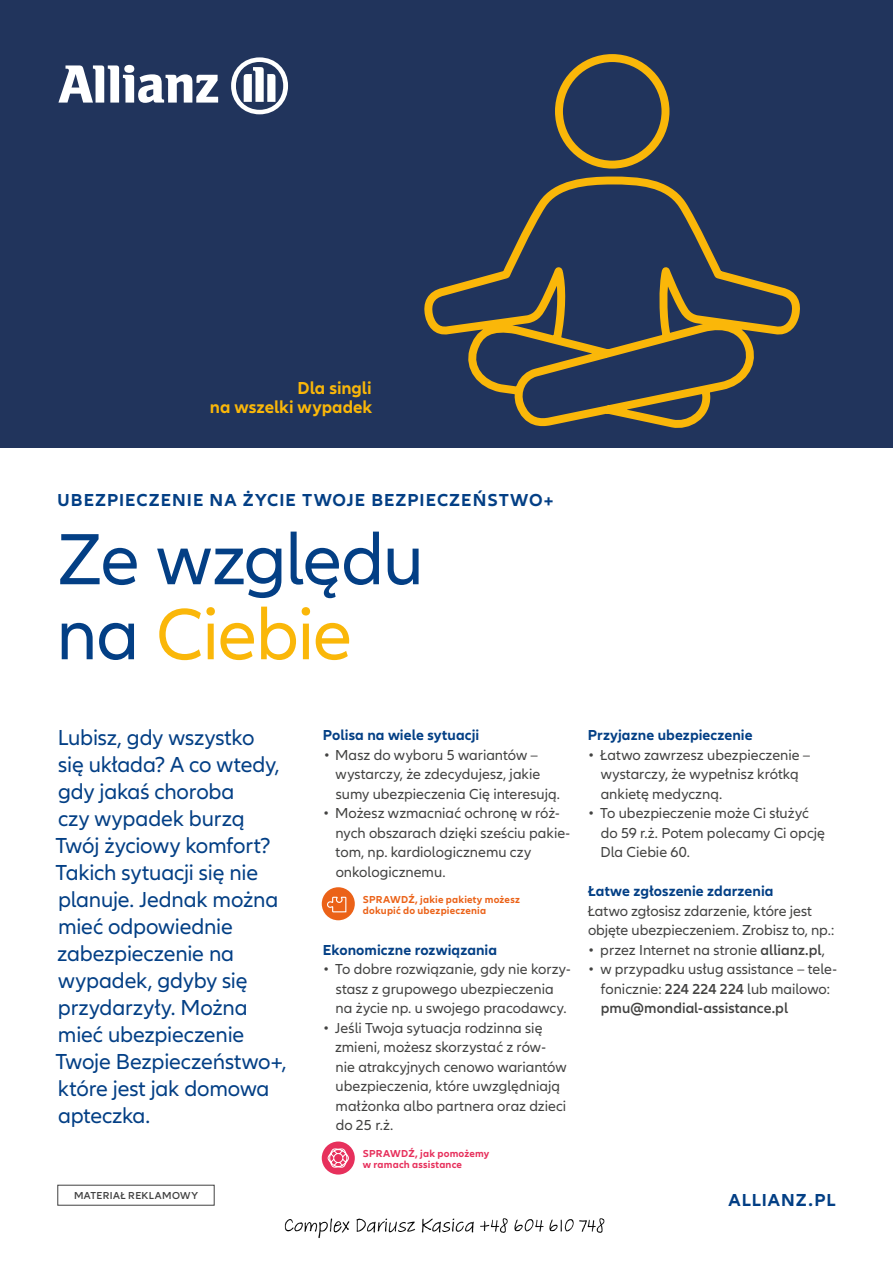
<style>
.page{position:relative;width:893px;height:1263px;background:#fff}
.page>*{position:absolute;margin:0;border:0;box-sizing:border-box;transform-origin:0 0}
.t1{font:75px/75px "Allianz Neo";letter-spacing:-.02em;color:#033f85}
.t2{font:22.5px/27px "Allianz Neo";letter-spacing:-.005em;color:#033f85}
.t3{font:700 18px "Allianz Neo";letter-spacing:.055em;color:#033f85}
.t4{font:700 18px/19.5px "Allianz Neo";color:#fab709;text-align:right}
.t5{font:15px/19.5px "Allianz Neo";color:#424241}
.t6{font:700 15px "Allianz Neo";letter-spacing:.005em;color:#033f85}
.t7{font:700 10.5px/11.2px "Allianz Neo";letter-spacing:.015em;color:#eb6218}
.t8{font:700 10.5px/11.2px "Allianz Neo";letter-spacing:.02em;color:#e7305c}
.t9{font:600 10.5px "Allianz Neo";letter-spacing:.04em;color:#414141}
.s1{color:#fab709}
.s2{font-weight:600}
</style>
<div class="page">
<div style="left:0;top:0;width:893px;height:447px;background:#21345c"></div>
<svg style="left:424px;top:54px;width:376px;height:374px"></svg>
<svg style="left:58px;top:65px;width:160px;height:38px"></svg>
<svg style="left:231px;top:57px;width:57px;height:57px"></svg>
<div style="left:322px;top:887px;width:33px;height:33px;background:#eb6218;border-radius:50%"></div>
<svg style="left:327px;top:896px;width:20px;height:17px"></svg>
<div style="left:322px;top:1141px;width:33px;height:33px;background:#e7305c;border-radius:50%"></div>
<svg style="left:327px;top:1148px;width:22px;height:20px"></svg>
<div style="left:57px;top:1185px;width:158px;height:20px;border:1px solid #414141"></div>
<img style="left:284px;top:1218px;width:321px;height:20px">
<p class="t4" style="left:210px;top:378px;width:164px">Dla singli<br>na wszelki wypadek</p>
<p class="t3" style="left:58px;top:490px;width:497px">UBEZPIECZENIE NA ŻYCIE TWOJE BEZPIECZEŃSTWO+</p>
<h1 class="t1" style="left:56px;top:524px;width:369px">Ze względu na <span class="s1">Ciebie</span></h1>
<p class="t2" style="left:56px;top:724px;width:232px">Lubisz, gdy wszystko<br>się układa? A co wtedy, gdy jakaś choroba<br>czy wypadek burzą<br>Twój życiowy komfort?<br>Takich sytuacji się nie planuje. Jednak można mieć odpowiednie zabezpieczenie na wypadek, gdyby się przydarzyły. Można mieć ubezpieczenie<br>Twoje Bezpieczeństwo+, które jest jak domowa apteczka.</p>
<p class="t9" style="left:74px;top:1189px;width:125px">MATERIAŁ REKLAMOWY</p>
<p class="t6" style="left:323px;top:726px;width:158px">Polisa na wiele sytuacji</p>
<p class="t5" style="left:336px;top:745px;width:226px;text-indent:-12px">• Masz do wyboru 5 wariantów – wystarczy, że zdecydujesz, jakie sumy ubezpieczenia Cię interesują.</p>
<p class="t5" style="left:336px;top:804px;width:236px;text-indent:-13px">• Możesz wzmacniać ochronę w róż&shy;nych obszarach dzięki sześciu pakie&shy;tom, np. kardiologicznemu czy onkologicznemu.</p>
<p class="t7" style="left:363px;top:894px;width:159px">SPRAWDŹ, jakie pakiety możesz dokupić do ubezpieczenia</p>
<p class="t6" style="left:323px;top:941px;width:176px">Ekonomiczne rozwiązania</p>
<p class="t5" style="left:323px;top:960px;width:249px;text-align:center">• To dobre rozwiązanie, gdy nie korzy&shy;stasz z grupowego ubezpieczenia<br>na życie np. u swojego pracodawcy.</p>
<p class="t5" style="left:335px;top:1018px;width:233px;text-indent:-12px">• Jeśli Twoja sytuacja rodzinna się zmieni, możesz skorzystać z rów&shy;nie atrakcyjnych cenowo wariantów ubezpieczenia, które uwzględniają małżonka albo partnera oraz dzieci do 25 r.ż.</p>
<p class="t8" style="left:363px;top:1148px;width:128px">SPRAWDŹ, jak pomożemy w ramach assistance</p>
<p class="t6" style="left:588px;top:726px;width:166px">Przyjazne ubezpieczenie</p>
<p class="t5" style="left:601px;top:745px;width:211px;text-indent:-13px">• Łatwo zawrzesz ubezpieczenie – wystarczy, że wypełnisz krótką ankietę medyczną.</p>
<p class="t5" style="left:600px;top:804px;width:226px;text-indent:-12px">• To ubezpieczenie może Ci służyć do 59 r.ż. Potem polecamy Ci opcję<br>Dla Ciebie 60.</p>
<p class="t6" style="left:588px;top:882px;width:187px">Łatwe zgłoszenie zdarzenia</p>
<p class="t5" style="left:588px;top:901px;width:248px">Łatwo zgłosisz zdarzenie, które jest objęte ubezpieczeniem. Zrobisz to, np.:</p>
<p class="t5" style="left:588px;top:940px;width:238px">• przez Internet na stronie <span class="s2">allianz.pl</span>,</p>
<p class="t5" style="left:601px;top:960px;width:238px;text-indent:-13px">• w przypadku usług assistance – tele&shy;fonicznie: <span class="s2">224 224 224</span> lub mailowo: <span class="s2">pmu@mondial-assistance.pl</span></p>
<p class="t3" style="left:728px;top:1189px;width:109px">ALLIANZ.PL</p>
</div>
